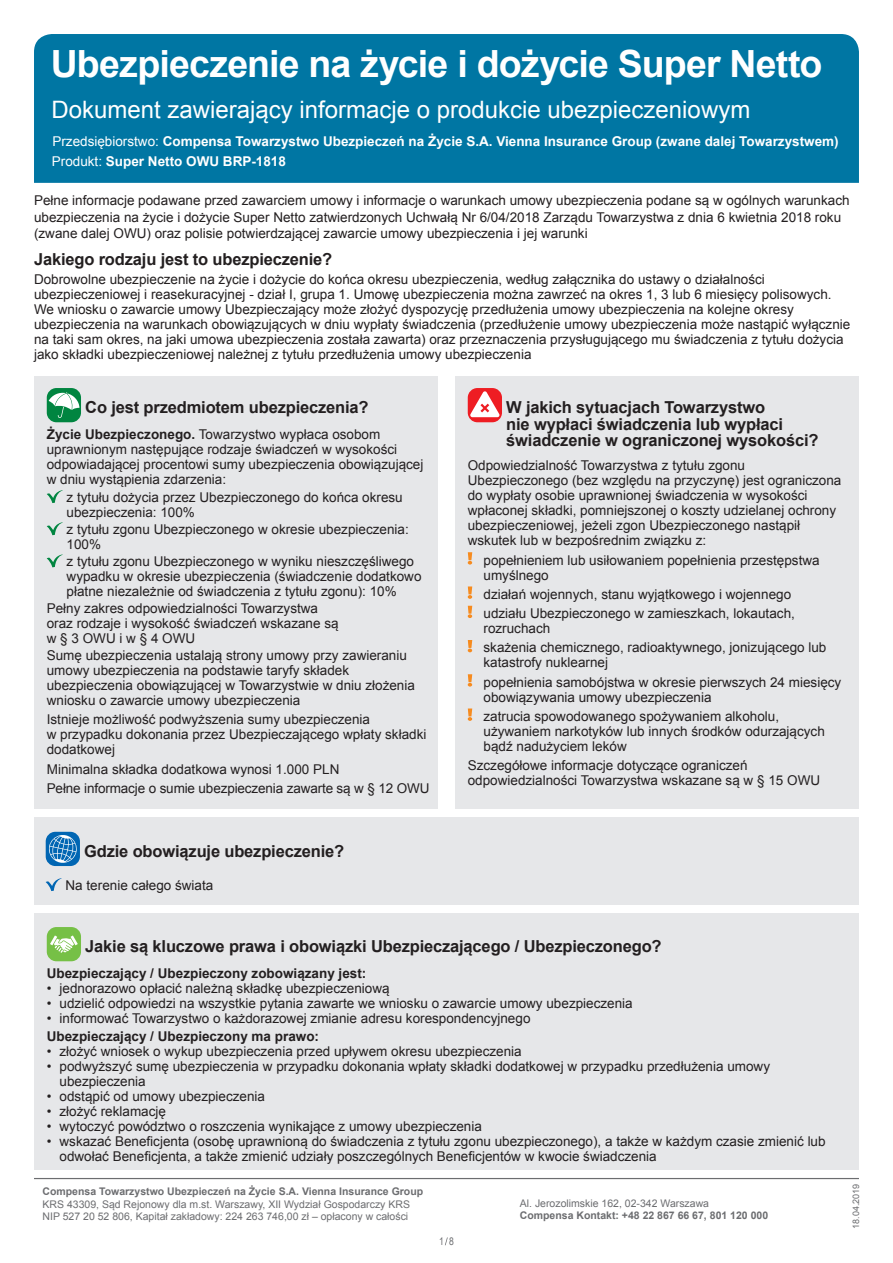
<style>
.page{position:relative;width:893px;height:1263px;background:#fff}
.page>*{position:absolute;margin:0;border:0;box-sizing:border-box;transform-origin:0 0}
.t1{font:700 37.5px "Arial";letter-spacing:-.02em;color:#fff}
.t2{font:24px "Arial";color:#fff}
.t3{font:700 16.5px/16.5px "Arial";letter-spacing:-.01em;color:#231f20}
.t4{font:13.5px/15px "Arial";color:#231f20}
.t5{font:700 13.5px/20.2px "Arial";color:#fff}
.t6{font:700 13.5px "Arial";color:#231f20}
.t7{font:10.5px/12.6px "Arial";color:#6c6d70}
.t8{font:700 10.5px "Arial";color:#6c6d70}
.t9{font:10.5px "Arial Narrow";color:#6c6d70}
.t10{font:9px "Arial";color:#6c6d70}
.s1{font-weight:400}
.s2{font-weight:700}
</style>
<div class="page">
<svg style="left:445px;top:1237px;width:3px;height:8px"></svg>
<div style="left:34px;top:376px;width:404px;height:432px;background:#e6e7e9"></div>
<div style="left:455px;top:376px;width:404px;height:432px;background:#e6e7e9"></div>
<div style="left:34px;top:34px;width:825px;height:149px;background:#0076a3"></div>
<div style="left:47px;top:388px;width:34px;height:34px;background:#008540;border-radius:10px"></div>
<svg style="left:49px;top:392px;width:30px;height:26px"></svg>
<svg style="left:47px;top:490px;width:16px;height:13px"></svg>
<svg style="left:47px;top:522px;width:16px;height:13px"></svg>
<svg style="left:47px;top:554px;width:16px;height:13px"></svg>
<svg style="left:468px;top:388px;width:34px;height:34px"></svg>
<svg style="left:470px;top:391px;width:30px;height:26px"></svg>
<svg style="left:468px;top:552px;width:4px;height:12px"></svg>
<svg style="left:468px;top:586px;width:4px;height:13px"></svg>
<svg style="left:468px;top:606px;width:4px;height:12px"></svg>
<svg style="left:468px;top:640px;width:4px;height:12px"></svg>
<svg style="left:468px;top:674px;width:4px;height:12px"></svg>
<svg style="left:468px;top:708px;width:4px;height:13px"></svg>
<div style="left:34px;top:817px;width:825px;height:88px;background:#e6e7e9"></div>
<div style="left:46px;top:832px;width:34px;height:34px;background:#0166b3;border-radius:10px"></div>
<svg style="left:48px;top:835px;width:30px;height:29px"></svg>
<svg style="left:45px;top:878px;width:17px;height:13px"></svg>
<div style="left:34px;top:913px;width:825px;height:257px;background:#e6e7e9"></div>
<div style="left:47px;top:927px;width:34px;height:34px;background:#76c046;border-radius:10px"></div>
<svg style="left:50px;top:935px;width:28px;height:18px"></svg>
<hr style="left:34px;top:1178px;width:825px;height:1px;background:#6c6d70">
<h1 class="t1" style="left:51px;top:39px;width:773px">Ubezpieczenie na życie i dożycie Super Netto</h1>
<h2 class="t2" style="left:51px;top:94px;width:700px">Dokument zawierający informacje o produkcie ubezpieczeniowym</h2>
<p class="t5" style="left:52px;top:131px;width:788px"><span class="s1">Przedsiębiorstwo:</span> Compensa Towarzystwo Ubezpieczeń na Życie S.A. Vienna Insurance Group (zwane dalej Towarzystwem)<br><span class="s1">Produkt:</span> Super Netto OWU BRP-1818</p>
<p class="t4" style="left:34px;top:192px;width:817px;line-height:16.5px">Pełne informacje podawane przed zawarciem umowy i informacje o warunkach umowy ubezpieczenia podane są w ogólnych warunkach ubezpieczenia na życie i dożycie Super Netto zatwierdzonych Uchwałą Nr 6/04/2018 Zarządu Towarzystwa z dnia 6 kwietnia 2018 roku (zwane dalej OWU) oraz polisie potwierdzającej zawarcie umowy ubezpieczenia i jej warunki</p>
<p class="t3" style="left:34px;top:251px;width:300px">Jakiego rodzaju jest to ubezpieczenie?</p>
<p class="t4" style="left:34px;top:272px;width:818px">Dobrowolne ubezpieczenie na życie i dożycie do końca okresu ubezpieczenia, według załącznika do ustawy o działalności ubezpieczeniowej i reasekuracyjnej - dział I, grupa 1. Umowę ubezpieczenia można zawrzeć na okres 1, 3 lub 6 miesięcy polisowych.<br>We wniosku o zawarcie umowy Ubezpieczający może złożyć dyspozycję przedłużenia umowy ubezpieczenia na kolejne okresy ubezpieczenia na warunkach obowiązujących w dniu wypłaty świadczenia (przedłużenie umowy ubezpieczenia może nastąpić wyłącznie na taki sam okres, na jaki umowa ubezpieczenia została zawarta) oraz przeznaczenia przysługującego mu świadczenia z tytułu dożycia jako składki ubezpieczeniowej należnej z tytułu przedłużenia umowy ubezpieczenia</p>
<p class="t3" style="left:85px;top:400px;width:285px">Co jest przedmiotem ubezpieczenia?</p>
<p class="t4" style="left:47px;top:427px;width:378px"><span class="s2">Życie Ubezpieczonego.</span> Towarzystwo wypłaca osobom uprawnionym następujące rodzaje świadczeń w wysokości odpowiadającej procentowi sumy ubezpieczenia obowiązującej w dniu wystąpienia zdarzenia:</p>
<p class="t4" style="left:67px;top:489px;width:338px">z tytułu dożycia przez Ubezpieczonego do końca okresu ubezpieczenia: 100%</p>
<p class="t4" style="left:67px;top:522px;width:344px">z tytułu zgonu Ubezpieczonego w okresie ubezpieczenia:<br>100%</p>
<p class="t4" style="left:67px;top:554px;width:356px">z tytułu zgonu Ubezpieczonego w wyniku nieszczęśliwego wypadku w okresie ubezpieczenia (świadczenie dodatkowo płatne niezależnie od świadczenia z tytułu zgonu): 10%</p>
<p class="t4" style="left:47px;top:601px;width:293px">Pełny zakres odpowiedzialności Towarzystwa oraz rodzaje i wysokość świadczeń wskazane są w § 3 OWU i w § 4 OWU</p>
<p class="t4" style="left:47px;top:648px;width:370px">Sumę ubezpieczenia ustalają strony umowy przy zawieraniu umowy ubezpieczenia na podstawie taryfy składek ubezpieczenia obowiązującej w Towarzystwie w dniu złożenia wniosku o zawarcie umowy ubezpieczenia</p>
<p class="t4" style="left:47px;top:712px;width:381px">Istnieje możliwość podwyższenia sumy ubezpieczenia<br>w przypadku dokonania przez Ubezpieczającego wpłaty składki dodatkowej</p>
<p class="t4" style="left:47px;top:759px;width:384px;line-height:19.2px">Minimalna składka dodatkowa wynosi 1.000 PLN<br>Pełne informacje o sumie ubezpieczenia zawarte są w § 12 OWU</p>
<p class="t3" style="left:506px;top:400px;width:314px">W jakich sytuacjach Towarzystwo<br>nie wypłaci świadczenia lub wypłaci świadczenie w ograniczonej wysokości?</p>
<p class="t4" style="left:468px;top:458px;width:375px">Odpowiedzialność Towarzystwa z tytułu zgonu Ubezpieczonego (bez względu na przyczynę) jest ograniczona do wypłaty osobie uprawnionej świadczenia w wysokości wpłaconej składki, pomniejszonej o koszty udzielanej ochrony ubezpieczeniowej, jeżeli zgon Ubezpieczonego nastąpił wskutek lub w bezpośrednim związku z:</p>
<p class="t4" style="left:483px;top:552px;width:338px">popełnieniem lub usiłowaniem popełnienia przestępstwa umyślnego</p>
<p class="t4" style="left:483px;top:585px;width:313px;line-height:19.2px">działań wojennych, stanu wyjątkowego i wojennego udziału Ubezpieczonego w zamieszkach, lokautach,</p>
<p class="t4" style="left:483px;top:619px;width:344px;line-height:19.2px">rozruchach<br>skażenia chemicznego, radioaktywnego, jonizującego lub</p>
<p class="t4" style="left:483px;top:653px;width:359px;line-height:19.2px">katastrofy nuklearnej<br>popełnienia samobójstwa w okresie pierwszych 24 miesięcy</p>
<p class="t4" style="left:483px;top:687px;width:297px;line-height:19.2px">obowiązywania umowy ubezpieczenia<br>zatrucia spowodowanego spożywaniem alkoholu,</p>
<p class="t4" style="left:483px;top:724px;width:343px">używaniem narkotyków lub innych środków odurzających bądź nadużyciem leków</p>
<p class="t4" style="left:468px;top:758px;width:354px">Szczegółowe informacje dotyczące ograniczeń odpowiedzialności Towarzystwa wskazane są w § 15 OWU</p>
<p class="t3" style="left:84px;top:843px;width:262px">Gdzie obowiązuje ubezpieczenie?</p>
<p class="t4" style="left:66px;top:877px;width:149px">Na terenie całego świata</p>
<p class="t3" style="left:85px;top:939px;width:578px">Jakie są kluczowe prawa i obowiązki Ubezpieczającego / Ubezpieczonego?</p>
<p class="t6" style="left:47px;top:965px;width:321px">Ubezpieczający / Ubezpieczony zobowiązany jest:</p>
<p class="t4" style="left:47px;top:981px;width:344px">• jednorazowo opłacić należną składkę ubezpieczeniową</p>
<p class="t4" style="left:47px;top:996px;width:587px">• udzielić odpowiedzi na wszystkie pytania zawarte we wniosku o zawarcie umowy ubezpieczenia</p>
<p class="t4" style="left:47px;top:1011px;width:485px">• informować Towarzystwo o każdorazowej zmianie adresu korespondencyjnego</p>
<p class="t6" style="left:47px;top:1027px;width:274px">Ubezpieczający / Ubezpieczony ma prawo:</p>
<p class="t4" style="left:47px;top:1043px;width:476px">• złożyć wniosek o wykup ubezpieczenia przed upływem okresu ubezpieczenia</p>
<p class="t4" style="left:60px;top:1058px;width:712px;text-indent:-13px">• podwyższyć sumę ubezpieczenia w przypadku dokonania wpłaty składki dodatkowej w przypadku przedłużenia umowy ubezpieczenia</p>
<p class="t4" style="left:47px;top:1088px;width:220px">• odstąpić od umowy ubezpieczenia</p>
<p class="t4" style="left:47px;top:1103px;width:121px">• złożyć reklamację</p>
<p class="t4" style="left:47px;top:1118px;width:437px">• wytoczyć powództwo o roszczenia wynikające z umowy ubezpieczenia</p>
<p class="t4" style="left:60px;top:1133px;width:768px;text-indent:-13px">• wskazać Beneficjenta (osobę uprawnioną do świadczenia z tytułu zgonu ubezpieczonego), a także w każdym czasie zmienić lub odwołać Beneficjenta, a także zmienić udziały poszczególnych Beneficjentów w kwocie świadczenia</p>
<p class="t8" style="left:43px;top:1184px;width:382px">Compensa Towarzystwo Ubezpieczeń na Życie S.A. Vienna Insurance Group</p>
<p class="t7" style="left:43px;top:1198px;width:369px">KRS 43309, Sąd Rejonowy dla m.st. Warszawy, XII Wydział Gospodarczy KRS<br>NIP 527 20 52 806, Kapitał zakładowy: 224 263 746,00 zł ‒ opłacony w całości</p>
<p class="t7" style="left:520px;top:1197px;width:191px">Al. Jerozolimskie 162, 02-342 Warszawa</p>
<p class="t8" style="left:520px;top:1209px;width:250px">Compensa Kontakt: +48 22 867 66 67, 801 120 000</p>
<p class="t9" style="left:439px;top:1234px;width:16px">1 8</p>
<p class="t10" style="left:850px;top:1229px;width:47px;rotate:-90deg">18.04.2019</p>
</div>
